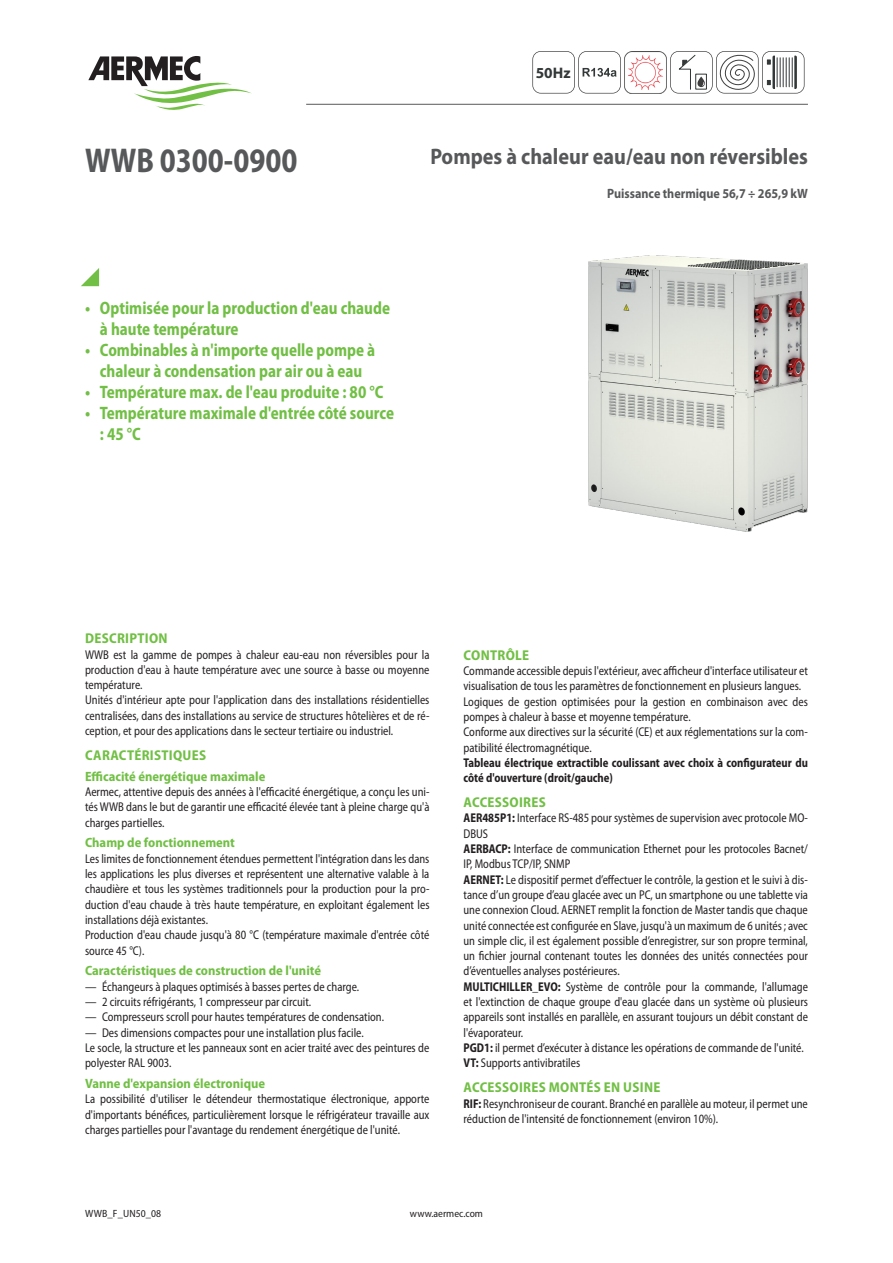
<style>
.page{position:relative;width:893px;height:1263px;background:#fff}
.page>*{position:absolute;margin:0;border:0;box-sizing:border-box;transform-origin:0 0}
.grandezza_fr{font:700 semi-condensed 34.5px "Myriad Pro";color:#57585a;scale:.9 1}
.descrizione_fr{font:700 22.5px "Myriad Pro";color:#57585a;scale:.9 1}
.t1{font:700 semi-condensed 18px/21px "Myriad Pro";color:#71bf44;scale:.9 1}
.t2{font:700 15.3px "Myriad Pro";color:#323738}
.t3{font:700 semi-condensed 14.25px "Myriad Pro";letter-spacing:.02em;color:#71bf44}
.t4{font:700 semi-condensed 13.5px "Myriad Pro";color:#71bf44}
.dettaglio_fr{font:700 13.5px "Myriad Pro";color:#57585a;scale:.9 1}
.normale_fr{font:semi-condensed 12.75px/15.3px "Myriad Pro";color:#231f20;text-align:justify;scale:.9 1}
.normaleInline_fr{font:semi-condensed 12.75px/15.3px "Myriad Pro";color:#231f20;scale:.9 1}
.normaleEvidenziato_f{font:700 semi-condensed 12.75px/15.3px "Myriad Pro";color:#231f20;scale:.9 1}
.t5{font:semi-condensed 10.5px "Myriad Pro";color:#231f20}
.s1{font-weight:700}
</style>
<div class="page">
<svg style="left:81px;top:268px;width:18px;height:18px"></svg>
<img style="left:589px;top:255px;width:219px;height:276px">
<svg style="left:88px;top:56px;width:164px;height:54px"></svg>
<svg style="left:532px;top:51px;width:89px;height:43px"></svg>
<img style="left:624px;top:51px;width:43px;height:43px">
<svg style="left:670px;top:51px;width:134px;height:43px"></svg>
<hr style="left:306px;top:104px;width:502px;height:1px;background:#57585a">
<p class="grandezza_fr" style="left:85px;top:138px;width:238px">WWB 0300-0900</p>
<p class="t2" style="left:536px;top:63px;width:36px">50Hz</p>
<p class="descrizione_fr" style="left:430px;top:142px;width:421px">Pompes à chaleur eau/eau non réversibles</p>
<p class="dettaglio_fr" style="left:607px;top:184px;width:225px">Puissance thermique 56,7 ÷ 265,9 kW</p>
<p class="t1" style="left:100px;top:297px;width:324px;text-indent:-15px">• Optimisée pour la production d'eau chaude à haute température</p>
<p class="t1" style="left:85px;top:339px;width:324px;text-align:center">• Combinables à n'importe quelle pompe à chaleur à condensation par air ou à eau</p>
<p class="t1" style="left:85px;top:381px;width:333px">• Température max. de l'eau produite : 80 °C</p>
<p class="t1" style="left:100px;top:402px;width:328px;text-indent:-15px">• Température maximale d'entrée côté source : 45 °C</p>
<p class="t3" style="left:85px;top:629px;width:84px">DESCRIPTION</p>
<p class="normale_fr" style="left:85px;top:646px;width:384px">WWB est la gamme de pompes à chaleur eau-eau non réversibles pour la production d'eau à haute température avec une source à basse ou moyenne température.</p>
<p class="normale_fr" style="left:85px;top:692px;width:384px">Unités d'intérieur apte pour l'application dans des installations résidentielles centralisées, dans des installations au service de structures hôtelières et de ré&shy;ception, et pour des applications dans le secteur tertiaire ou industriel.</p>
<p class="t3" style="left:85px;top:746px;width:122px">CARACTÉRISTIQUES</p>
<p class="t4" style="left:85px;top:767px;width:182px">Efficacité énergétique maximale</p>
<p class="normale_fr" style="left:85px;top:784px;width:384px">Aermec, attentive depuis des années à l'efficacité énergétique, a conçu les uni&shy;tés WWB dans le but de garantir une efficacité élevée tant à pleine charge qu'à charges partielles.</p>
<p class="t4" style="left:85px;top:834px;width:151px">Champ de fonctionnement</p>
<p class="normale_fr" style="left:85px;top:851px;width:384px">Les limites de fonctionnement étendues permettent l'intégration dans les dans les applications les plus diverses et représentent une alternative valable à la chaudière et tous les systèmes traditionnels pour la production pour la pro&shy;duction d'eau chaude à très haute température, en exploitant également les installations déjà existantes.</p>
<p class="normale_fr" style="left:85px;top:927px;width:384px">Production d'eau chaude jusqu'à 80 °C (température maximale d'entrée côté source 45 °C).</p>
<p class="t4" style="left:85px;top:962px;width:238px">Caractéristiques de construction de l'unité</p>
<p class="normaleInline_fr" style="left:85px;top:978px;width:306px">— Échangeurs à plaques optimisés à basses pertes de charge.</p>
<p class="normaleInline_fr" style="left:85px;top:994px;width:253px">— 2 circuits réfrigérants, 1 compresseur par circuit.</p>
<p class="normaleInline_fr" style="left:85px;top:1009px;width:334px">— Compresseurs scroll pour hautes températures de condensation.</p>
<p class="normaleInline_fr" style="left:85px;top:1024px;width:311px">— Des dimensions compactes pour une installation plus facile.</p>
<p class="normale_fr" style="left:85px;top:1040px;width:384px">Le socle, la structure et les panneaux sont en acier traité avec des peintures de polyester RAL 9003.</p>
<p class="t4" style="left:85px;top:1075px;width:182px">Vanne d'expansion électronique</p>
<p class="normale_fr" style="left:85px;top:1091px;width:384px">La possibilité d'utiliser le détendeur thermostatique électronique, apporte d'importants bénéfices, particulièrement lorsque le réfrigérateur travaille aux charges partielles pour l'avantage du rendement énergétique de l'unité.</p>
<p class="t3" style="left:464px;top:646px;width:67px">CONTRÔLE</p>
<p class="normale_fr" style="left:463px;top:663px;width:384px">Commande accessible depuis l'extérieur, avec afficheur d'interface utilisateur et visualisation de tous les paramètres de fonctionnement en plusieurs langues.</p>
<p class="normale_fr" style="left:463px;top:693px;width:384px">Logiques de gestion optimisées pour la gestion en combinaison avec des pompes à chaleur à basse et moyenne température.</p>
<p class="normale_fr" style="left:463px;top:724px;width:384px">Conforme aux directives sur la sécurité (CE) et aux réglementations sur la com&shy;patibilité électromagnétique.</p>
<p class="normaleEvidenziato_f" style="left:463px;top:754px;width:384px">Tableau électrique extractible coulissant avec choix à configurateur du côté d'ouverture (droit/gauche)</p>
<p class="t3" style="left:464px;top:793px;width:84px">ACCESSOIRES</p>
<p class="normaleInline_fr" style="left:463px;top:810px;width:384px"><span class="s1">AER485P1:</span> Interface RS-485 pour systèmes de supervision avec protocole MO-<br>DBUS</p>
<p class="normaleInline_fr" style="left:463px;top:841px;width:384px"><span class="s1">AERBACP:</span> Interface de communication Ethernet pour les protocoles Bacnet/<br>IP, Modbus TCP/IP, SNMP</p>
<p class="normaleInline_fr" style="left:463px;top:871px;width:384px;text-align:justify"><span class="s1">AERNET:</span> Le dispositif permet d’effectuer le contrôle, la gestion et le suivi à dis&shy;tance d’un groupe d’eau glacée avec un PC, un smartphone ou une tablette via une connexion Cloud. AERNET remplit la fonction de Master tandis que chaque unité connectée est configurée en Slave, jusqu'à un maximum de 6 unités ; avec un simple clic, il est également possible d’enregistrer, sur son propre terminal, un fichier journal contenant toutes les données des unités connectées pour d’éventuelles analyses postérieures.</p>
<p class="normaleInline_fr" style="left:463px;top:979px;width:384px;text-align:justify"><span class="s1">MULTICHILLER_EVO:</span> Système de contrôle pour la commande, l'allumage et l'extinction de chaque groupe d'eau glacée dans un système où plusieurs appareils sont installés en parallèle, en assurant toujours un débit constant de l'évaporateur.</p>
<p class="normaleInline_fr" style="left:463px;top:1040px;width:380px"><span class="s1">PGD1:</span> il permet d’exécuter à distance les opérations de commande de l'unité.</p>
<p class="normaleInline_fr" style="left:463px;top:1055px;width:131px"><span class="s1">VT:</span> Supports antivibratiles</p>
<p class="t3" style="left:464px;top:1078px;width:198px">ACCESSOIRES MONTÉS EN USINE</p>
<p class="normaleInline_fr" style="left:463px;top:1095px;width:384px"><span class="s1">RIF:</span> Resynchroniseur de courant. Branché en parallèle au moteur, il permet une réduction de l'intensité de fonctionnement (environ 10%).</p>
<p class="t5" style="left:85px;top:1207px;width:77px">WWB_F_UN50_08</p>
<p class="t5" style="left:410px;top:1207px;width:75px">www.aermec.com</p>
</div>
